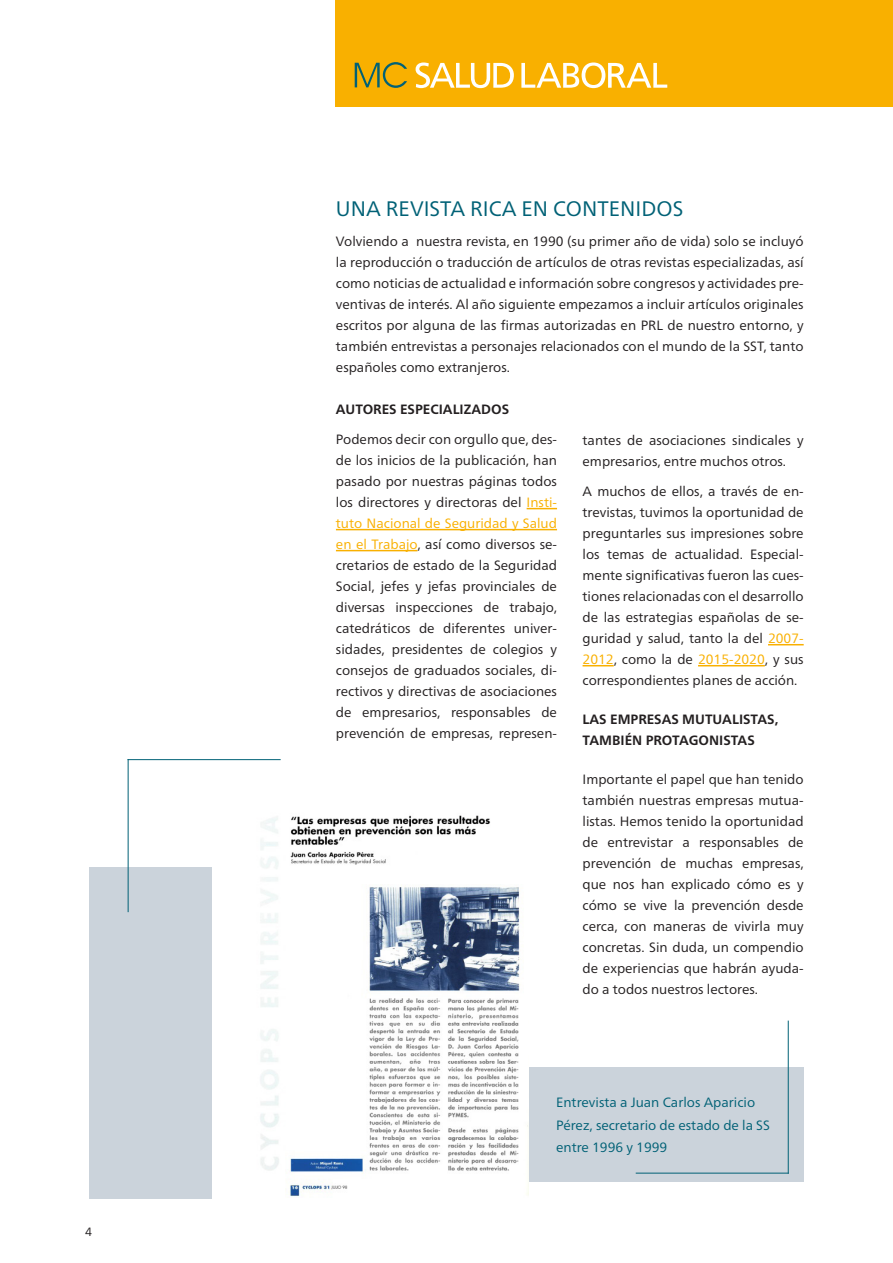
<style>
.page{position:relative;width:893px;height:1263px;background:#fff}
.page>*{position:absolute;margin:0;border:0;box-sizing:border-box;transform-origin:0 0}
.TÍTULOS_dentro_artíc{font:21px "Frutiger Neue LT Pro";color:#016176}
.t1{font:13.5px/21px "Frutiger Neue LT Pro";color:#231f20;text-align:justify}
.texto_artículos{font:13.5px/22.5px "Frutiger Neue LT Pro";color:#016176}
.t2{font:700 13.5px/21px "Frutiger Neue LT Pro";color:#231f20}
.t3{font:12px "Frutiger Neue LT Pro";color:#231f20}
.s1{color:#f9b000}
</style>
<div class="page">
<div style="left:336px;top:0;width:557px;height:106px;background:#f9b000"></div>
<hr style="left:892px;top:595px;width:1px;height:604px;background:#cbd3db">
<div style="left:89px;top:867px;width:221px;height:332px;background:#cbd3db"></div>
<div style="left:213px;top:770px;width:357px;height:444px;background:#fff"></div>
<hr style="left:527px;top:508px;width:30px;height:1px;background:#f9b000">
<hr style="left:336px;top:529px;width:221px;height:1px;background:#f9b000">
<hr style="left:336px;top:550px;width:81px;height:1px;background:#f9b000">
<hr style="left:768px;top:644px;width:36px;height:1px;background:#f9b000">
<hr style="left:583px;top:665px;width:31px;height:1px;background:#f9b000">
<hr style="left:698px;top:665px;width:67px;height:1px;background:#f9b000">
<div style="left:526px;top:1067px;width:278px;height:115px;background:#cbd3db"></div>
<hr style="left:636px;top:1173px;width:153px;height:1px;background:#016176">
<hr style="left:788px;top:1020px;width:1px;height:154px;background:#016176">
<img style="left:260px;top:815px;width:268px;height:382px">
<hr style="left:128px;top:759px;width:153px;height:1px;background:#016176">
<hr style="left:128px;top:759px;width:1px;height:153px;background:#016176">
<svg style="left:355px;top:62px;width:52px;height:26px"></svg>
<svg style="left:416px;top:62px;width:98px;height:26px"></svg>
<svg style="left:521px;top:62px;width:146px;height:26px"></svg>
<p class="t3" style="left:85px;top:1224px;width:8px">4</p>
<p class="TÍTULOS_dentro_artíc" style="left:336px;top:196px;width:349px">UNA REVISTA RICA EN CONTENIDOS</p>
<p class="t1" style="left:336px;top:230px;width:469px">Volviendo a nuestra revista, en 1990 (su primer año de vida) solo se incluyó la reproducción o traducción de artículos de otras revistas especializadas, así como noticias de actualidad e información sobre congresos y actividades pre&shy;ventivas de interés. Al año siguiente empezamos a incluir artículos originales escritos por alguna de las firmas autorizadas en PRL de nuestro entorno, y también entrevistas a personajes relacionados con el mundo de la SST, tanto españoles como extranjeros.</p>
<p class="t2" style="left:336px;top:399px;width:175px">AUTORES ESPECIALIZADOS</p>
<p class="t1" style="left:336px;top:429px;width:223px">Podemos decir con orgullo que, des&shy;de los inicios de la publicación, han pasado por nuestras páginas todos los directores y directoras del <span class="s1">Insti&shy;tuto Nacional de Seguridad y Salud en el Trabajo</span>, así como diversos se&shy;cretarios de estado de la Seguridad Social, jefes y jefas provinciales de diversas inspecciones de trabajo, catedráticos de diferentes univer&shy;sidades, presidentes de colegios y consejos de graduados sociales, di&shy;rectivos y directivas de asociaciones de empresarios, responsables de prevención de empresas, represen-</p>
<p class="t1" style="left:583px;top:430px;width:223px">tantes de asociaciones sindicales y empresarios, entre muchos otros.</p>
<p class="t1" style="left:583px;top:481px;width:223px">A muchos de ellos, a través de en&shy;trevistas, tuvimos la oportunidad de preguntarles sus impresiones sobre los temas de actualidad. Especial&shy;mente significativas fueron las cues&shy;tiones relacionadas con el desarrollo de las estrategias españolas de se&shy;guridad y salud, tanto la del <span class="s1">2007- 2012</span>, como la de <span class="s1">2015-2020</span>, y sus correspondientes planes de acción.</p>
<p class="t2" style="left:583px;top:709px;width:197px">LAS EMPRESAS MUTUALISTAS,<br>TAMBIÉN PROTAGONISTAS</p>
<p class="t1" style="left:583px;top:769px;width:223px">Importante el papel que han tenido también nuestras empresas mutua&shy;listas. Hemos tenido la oportunidad de entrevistar a responsables de prevención de muchas empresas, que nos han explicado cómo es y cómo se vive la prevención desde cerca, con maneras de vivirla muy concretas. Sin duda, un compendio de experiencias que habrán ayuda&shy;do a todos nuestros lectores.</p>
<p class="texto_artículos" style="left:556px;top:1091px;width:215px">Entrevista a Juan Carlos Aparicio<br>Pérez, secretario de estado de la SS entre 1996 y 1999</p>
</div>
